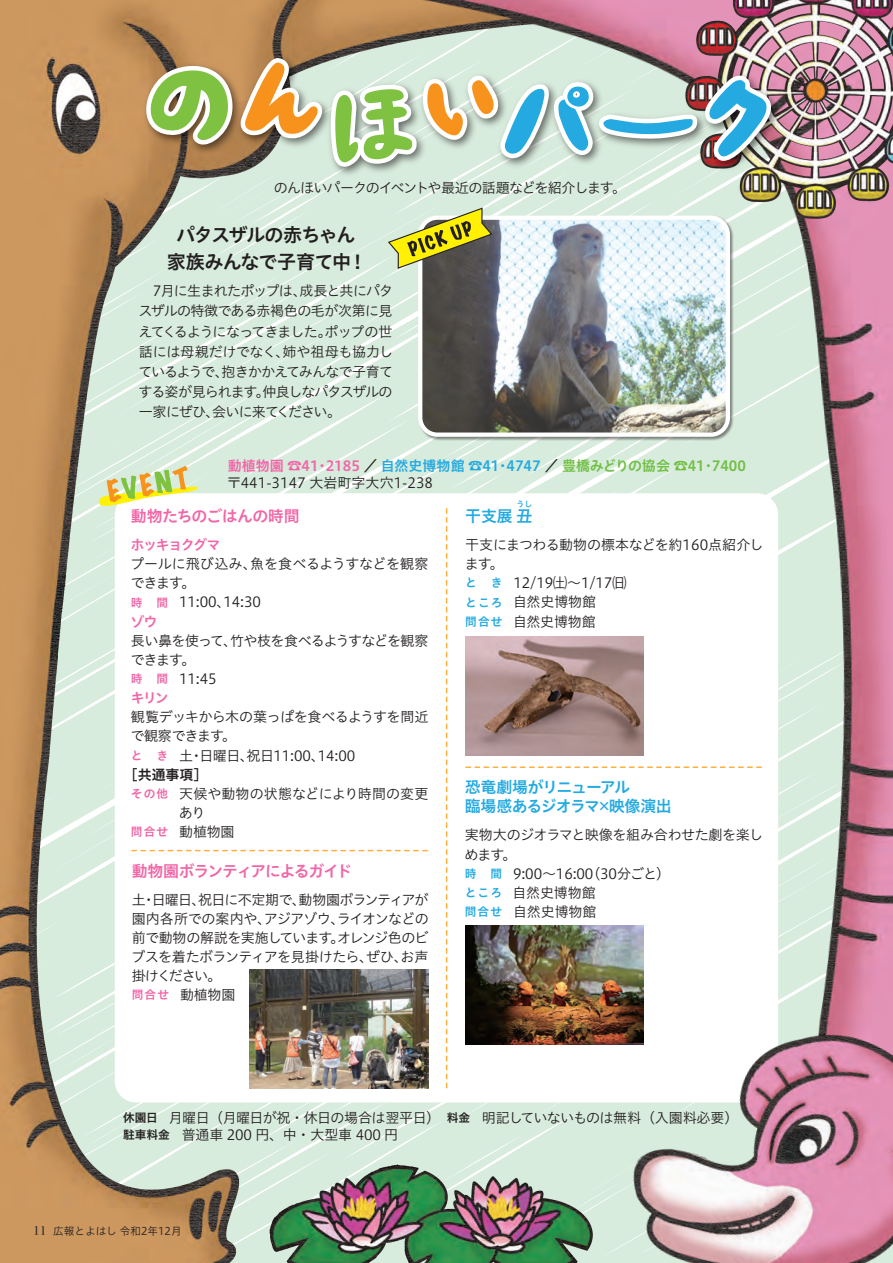
<style>
.page{position:relative;width:893px;height:1263px;background:#fff}
.page>*{position:absolute;margin:0;border:0;box-sizing:border-box;transform-origin:0 0}
.t1{font:19.2px/26.5px "Hiragino UD Sans Std W6";letter-spacing:-.055em;color:#231f20;text-align:center}
.t2{font:15.9px/19.2px "Hiragino UD Sans Std W6";letter-spacing:-.06em;color:#24aae1}
.t3{font:15.9px "Hiragino UD Sans Std W6";letter-spacing:-.07em;color:#f166a7}
.t4{font:15.9px "Hiragino UD Sans Std W6";letter-spacing:-.035em;color:#f166a7}
.t5{font:15.9px "Hiragino UD Sans Std W6";letter-spacing:-.04em;color:#24aae1}
.t6{font:14.1px/19.2px "Hiragino UD Sans Std W3";letter-spacing:-.04em;color:#231f20}
.t7{font:14.1px/19.2px "Hiragino UD Sans Std W3";letter-spacing:-.02em;color:#231f20}
.t8{font:14.1px/19.2px "Hiragino UD Sans Std W3";letter-spacing:-.015em;color:#231f20}
.t9{font:14.1px "Hiragino UD Sans Std W6";color:#71bf44}
.t10{font:14.1px/19.2px "Hiragino UD Sans Std W3";letter-spacing:-.01em;color:#231f20}
.t11{font:14.1px "Hiragino UD Sans Std W3";letter-spacing:-.065em;color:#231f20}
.t12{font:14.1px "Hiragino UD Sans Std W3";letter-spacing:.005em;color:#231f20}
.t13{font:14.1px "Hiragino UD Sans Std W3";color:#231f20}
.t14{font:14.1px "Hiragino UD Sans Std W6";letter-spacing:-.11em;color:#f166a7}
.t15{font:14.1px "Hiragino UD Sans Std W6";color:#231f20}
.t16{font:10.65px "Hiragino UD Sans Std W3";color:#231f20}
.t17{font:7.95px "Hiragino UD Sans Std W6";color:#24aae1}
.s1{color:#f166a7}
.s2{color:#231f20}
.s3{color:#24aae1}
.s4{font-family:"Hiragino UD Sans Std W6";font-size:11.7px;color:#f166a7}
.s5{font-family:"Hiragino UD Sans Std W6";font-size:11.7px;color:#24aae1}
.s6{font-family:"Hiragino UD Sans Std W6";font-size:11.7px}
.s7{color:#e1efe2}
.s8{font-family:"Hira Min Pro W3";font-size:11.7px}
</style>
<div class="page">
<img style="left:0;top:0;width:361px;height:1263px">
<img style="left:267px;top:1162px;width:94px;height:101px">
<img style="left:361px;top:220px;width:532px;height:1043px">
<img style="left:774px;top:0;width:119px;height:220px">
<div style="left:115px;top:493px;width:663px;height:609px;background:#fff;border-radius:21px"></div>
<img style="left:622px;top:1014px;width:271px;height:249px">
<img style="left:99px;top:0;width:675px;height:1088px">
<p class="t11" style="left:274px;top:177px;width:354px">のんほいパークのイベントや最近の話題などを紹介します。</p>
<h1 class="t1" style="left:167px;top:221px;width:202px">パタスザルの赤ちゃん家族みんなで子育て中！</h1>
<p class="t6" style="left:138px;top:280px;width:256px;line-height:20.2px;text-align:justify">　7月に生まれたポップは、成長と共にパタスザルの特徴である赤褐色の毛が次第に見えてくるようになってきました。ポップの世話には母親だけでなく、姉や祖母も協力しているようで、抱きかかえてみんなで子育てする姿が見られます。仲良しなパタスザルの一家にぜひ、会いに来てください。</p>
<p class="t9" style="left:228px;top:455px;width:520px"><span class="s1">動植物園 ☎41・2185</span> <span class="s2">／</span> <span class="s3">自然史博物館 ☎41・4747</span> <span class="s2">／</span> 豊橋みどりの協会 ☎41・7400</p>
<p class="t13" style="left:227px;top:472px;width:207px">〒441-3147 大岩町字大穴1-238</p>
<p class="t4" style="left:131px;top:504px;width:170px">動物たちのごはんの時間</p>
<p class="t14" style="left:131px;top:534px;width:91px">ホッキョクグマ</p>
<p class="t10" style="left:130px;top:553px;width:300px">プールに飛び込み、魚を食べるようすなどを観察できます。<br><span class="s4">時 間</span> 11:00、14:30</p>
<p class="t14" style="left:130px;top:610px;width:29px">ゾウ</p>
<p class="t6" style="left:130px;top:630px;width:300px">長い鼻を使って、竹や枝を食べるようすなどを観察できます。<br><span class="s4">時 間</span> 11:45</p>
<p class="t14" style="left:130px;top:687px;width:40px">キリン</p>
<p class="t6" style="left:130px;top:707px;width:300px">観覧デッキから木の葉っぱを食べるようすを間近で観察できます。<br><span class="s4">と き</span> 土・日曜日、祝日11:00、14:00</p>
<p class="t15" style="left:124px;top:764px;width:85px">［共通事項］</p>
<p class="t12" style="left:131px;top:783px;width:299px"><span class="s4">その他</span> 天候や動物の状態などにより時間の変更</p>
<p class="t6" style="left:179px;top:802px;width:28px">あり</p>
<p class="t6" style="left:131px;top:821px;width:105px"><span class="s4">問合せ</span> 動植物園</p>
<p class="t3" style="left:132px;top:858px;width:222px">動物園ボランティアによるガイド</p>
<p class="t6" style="left:131px;top:889px;width:299px">土・日曜日、祝日に不定期で、動物園ボランティアが園内各所での案内や、アジアゾウ、ライオンなどの前で動物の解説を実施しています。オレンジ色のビブスを着たボランティアを見掛けたら、ぜひ、お声掛けください。<br><span class="s4">問合せ</span> 動植物園</p>
<p class="t17" style="left:517px;top:498px;width:17px">うし</p>
<p class="t8" style="left:465px;top:534px;width:300px">干支にまつわる動物の標本などを約160点紹介します。<br><span class="s5">と き</span> 12/19㈯～1/17㈰<br><span class="s5">ところ</span> 自然史博物館<br><span class="s5">問合せ</span> 自然史博物館</p>
<p class="t5" style="left:465px;top:504px;width:69px">干支展 丑</p>
<p class="t2" style="left:465px;top:777px;width:209px">恐竜劇場がリニューアル<br>臨場感あるジオラマ×映像演出</p>
<p class="t7" style="left:464px;top:825px;width:300px">実物大のジオラマと映像を組み合わせた劇を楽しめます。<br><span class="s5">時 間</span> 9:00～16:00（30分ごと）<br><span class="s5">ところ</span> 自然史博物館<br><span class="s5">問合せ</span> 自然史博物館</p>
<p class="t6" style="left:123px;top:1108px;width:617px;line-height:17px"><span class="s6">休園日　</span>月曜日（月曜日が祝・休日の場合は翌平日）　<span class="s6">料金　</span>明記していないものは無料（入園料必要）<span class="s6">駐車料金　</span>普通車 200 円、中・大型車 <span class="s7">400 円</span></p>
<p class="t16" style="left:33px;top:1222px;width:150px"><span class="s8">11</span> 広報とよはし 令和2年12月</p>
</div>
